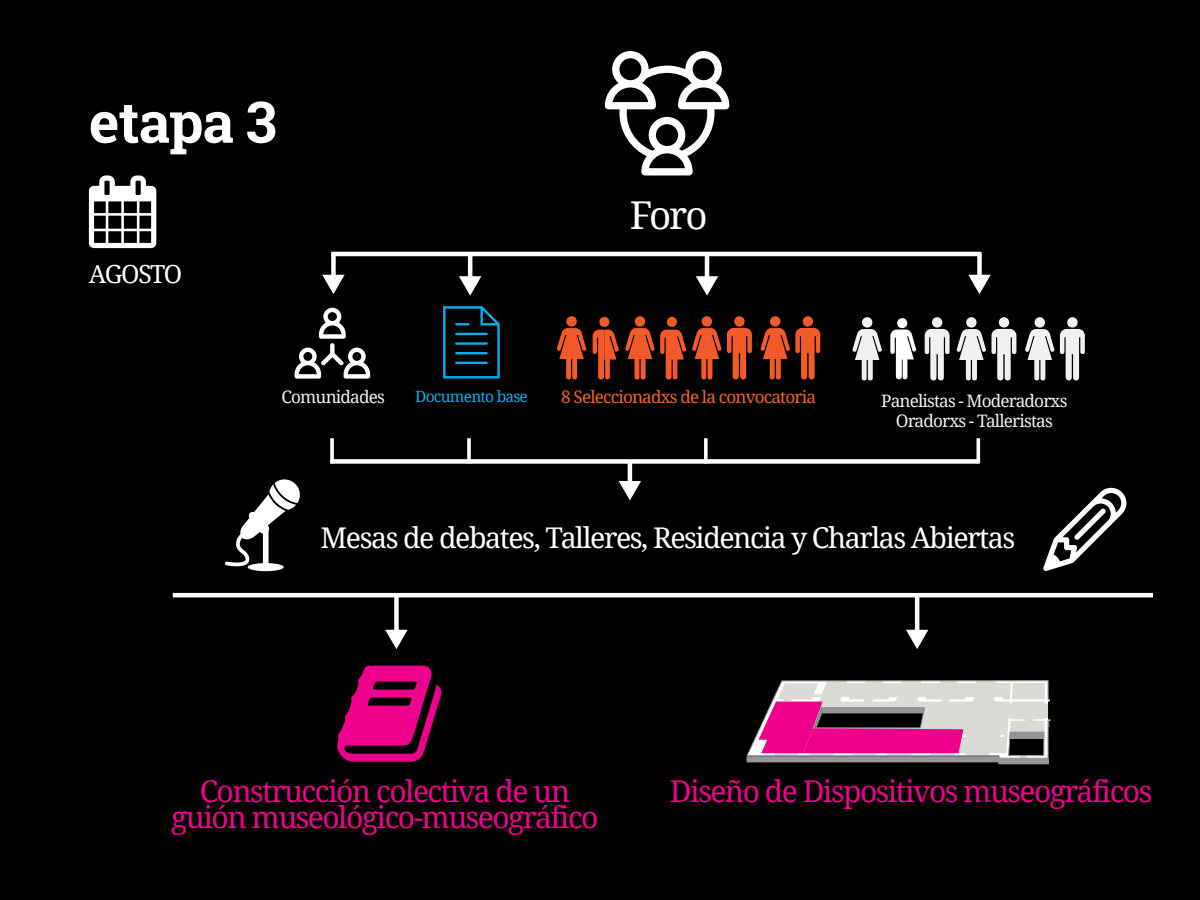
<style>
.page{position:relative;width:1200px;height:900px;background:#000}
.page>*{position:absolute;margin:0;border:0;box-sizing:border-box;transform-origin:0 0}
.t1{font:700 57.3px "Roboto Slab";letter-spacing:-.02em;color:#fff}
.t2{font:38.4px "Noto Serif";color:#fff}
.t3{font:30px/25.8px "Noto Serif";letter-spacing:-.05em;color:#ec008c;text-align:center}
.t4{font:28.5px "Noto Serif";letter-spacing:-.05em;color:#fff}
.t5{font:24.9px "Noto Serif";letter-spacing:-.07em;color:#fff}
.t6{font:17.25px/20.5px "Noto Serif";letter-spacing:-.05em;color:#f1f1f2;text-align:center}
.t7{font:17.25px "Noto Serif";letter-spacing:-.05em;color:#f26522}
.t8{font:15.45px "Noto Serif";letter-spacing:-.05em;color:#00aeef}
</style>
<div class="page">
<svg style="left:443px;top:306px;width:57px;height:73px"></svg>
<svg style="left:89px;top:175px;width:67px;height:73px"></svg>
<svg style="left:853px;top:317px;width:29px;height:63px"></svg>
<svg style="left:925px;top:317px;width:25px;height:63px"></svg>
<svg style="left:957px;top:317px;width:59px;height:63px"></svg>
<svg style="left:1025px;top:317px;width:29px;height:63px"></svg>
<svg style="left:1060px;top:317px;width:25px;height:63px"></svg>
<svg style="left:890px;top:318px;width:26px;height:61px"></svg>
<svg style="left:557px;top:316px;width:29px;height:64px"></svg>
<svg style="left:692px;top:316px;width:29px;height:64px"></svg>
<svg style="left:727px;top:316px;width:25px;height:64px"></svg>
<svg style="left:761px;top:316px;width:59px;height:64px"></svg>
<svg style="left:593px;top:317px;width:26px;height:63px"></svg>
<svg style="left:625px;top:316px;width:61px;height:64px"></svg>
<svg style="left:337px;top:666px;width:105px;height:96px"></svg>
<hr style="left:331px;top:252px;width:650px;height:4px;background:#fff">
<div style="left:330px;top:459px;width:648px;height:5px;background:#fff"></div>
<svg style="left:605px;top:51px;width:124px;height:124px"></svg>
<svg style="left:225px;top:479px;width:75px;height:92px"></svg>
<svg style="left:1043px;top:488px;width:83px;height:83px"></svg>
<svg style="left:746px;top:680px;width:304px;height:84px;background:#b47c9c"></svg>
<svg style="left:295px;top:308px;width:75px;height:71px"></svg>
<div style="left:977px;top:254px;width:5px;height:24px;background:#fff"></div>
<svg style="left:968px;top:275px;width:23px;height:19px"></svg>
<hr style="left:705px;top:255px;width:4px;height:25px;background:#fff">
<svg style="left:696px;top:276px;width:22px;height:20px"></svg>
<div style="left:331px;top:254px;width:5px;height:24px;background:#fff"></div>
<svg style="left:322px;top:275px;width:23px;height:19px"></svg>
<hr style="left:628px;top:461px;width:4px;height:23px;background:#fff">
<svg style="left:619px;top:481px;width:22px;height:19px"></svg>
<hr style="left:977px;top:438px;width:3px;height:26px;background:#fff">
<svg style="left:330px;top:438px;width:4px;height:26px"></svg>
<svg style="left:704px;top:438px;width:4px;height:26px"></svg>
<hr style="left:468px;top:255px;width:4px;height:25px;background:#fff">
<svg style="left:459px;top:276px;width:22px;height:20px"></svg>
<svg style="left:467px;top:438px;width:4px;height:26px"></svg>
<div style="left:394px;top:594px;width:5px;height:39px;background:#fff"></div>
<svg style="left:385px;top:630px;width:23px;height:19px"></svg>
<hr style="left:915px;top:594px;width:4px;height:39px;background:#fff">
<svg style="left:906px;top:630px;width:22px;height:19px"></svg>
<hr style="left:173px;top:593px;width:980px;height:4px;background:#fff">
<h1 class="t1" style="left:89px;top:83px;width:189px">etapa 3</h1>
<p class="t5" style="left:89px;top:257px;width:95px">AGOSTO</p>
<p class="t2" style="left:630px;top:189px;width:79px">Foro</p>
<p class="t6" style="left:282px;top:386px;width:105px">Comunidades</p>
<p class="t7" style="left:561px;top:385px;width:256px">8 Seleccionadxs de la convocatoria</p>
<p class="t8" style="left:415px;top:385px;width:114px">Documento base</p>
<p class="t6" style="left:881px;top:390px;width:188px">Panelistas - Moderadorxs<br>Oradorxs - Talleristas</p>
<p class="t4" style="left:320px;top:518px;width:696px">Mesas de debates, Talleres, Residencia y Charlas Abiertas</p>
<p class="t3" style="left:171px;top:777px;width:429px">Construcción colectiva de un guión museológico-museográfico</p>
<p class="t3" style="left:670px;top:777px;width:484px">Diseño de Dispositivos museográficos</p>
</div>
